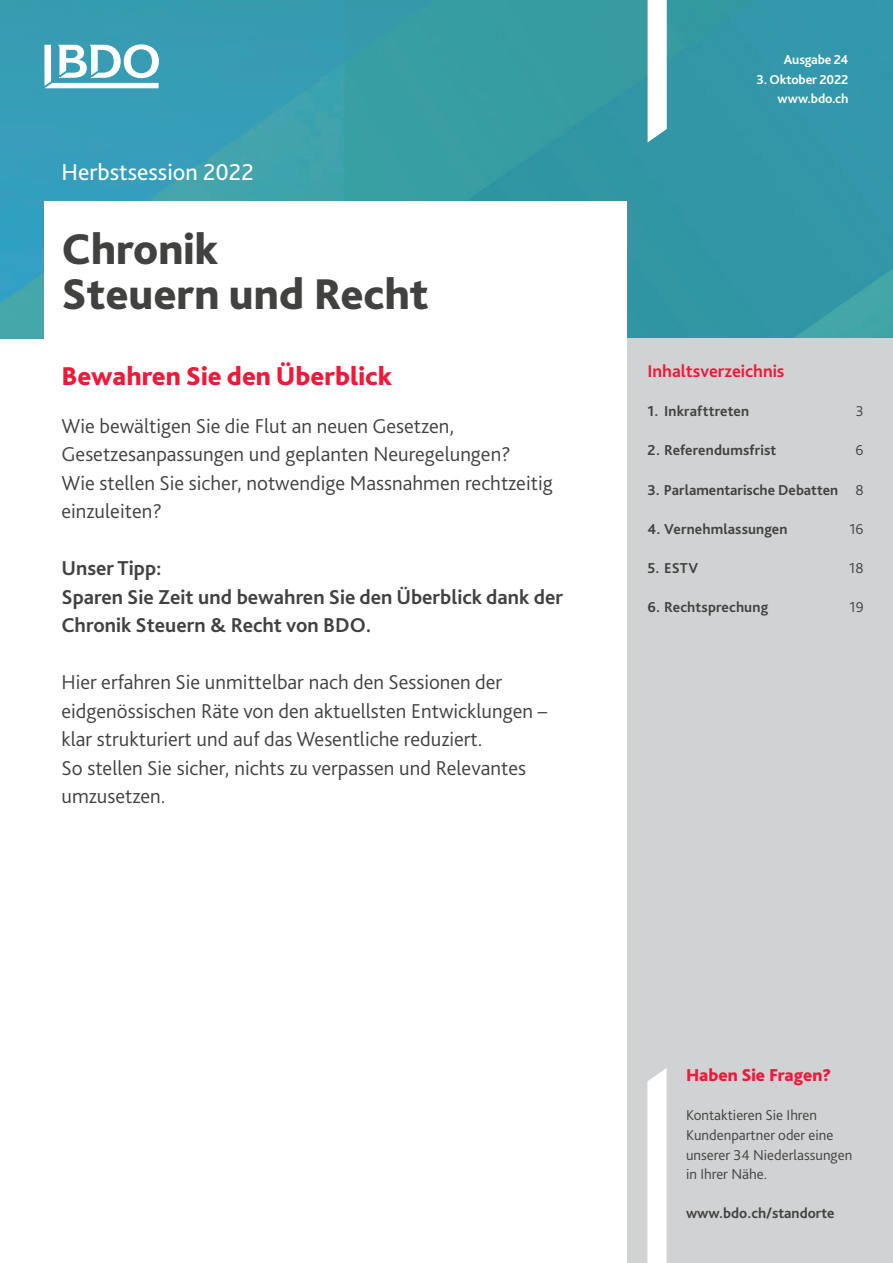
<style>
.page{position:relative;width:893px;height:1263px;background:#fff}
.page>*{position:absolute;margin:0;border:0;box-sizing:border-box;transform-origin:0 0}
.t1{font:800 45px/45px "Bliss Pro";color:#414140}
.t2{font:800 27px "Bliss Pro";color:#ed1a3a}
.t3{font:24px "Bliss Pro";color:#fff}
.t4{font:300 21px/28.5px "Bliss Pro";color:#414140}
.t5{font:700 21px/28.5px "Bliss Pro";color:#414140}
.t6{font:700 18px "Bliss Pro";color:#ed1a3a}
.t7{font:800 18px "Bliss Pro";color:#ed1a3a}
.t8{font:700 15px "Bliss Pro";letter-spacing:.005em;color:#414140}
.t9{font:300 15px/19.5px "Bliss Pro";color:#414140}
.t10{font:700 13.5px/19.5px "Bliss Pro";letter-spacing:-.01em;color:#fff;text-align:right}
.s1{font-weight:300}
</style>
<div class="page">
<img style="left:0;top:0;width:892px;height:338px">
<div style="left:610px;top:338px;width:282px;height:925px;background:#d1d2d4"></div>
<div style="left:44px;top:201px;width:583px;height:1062px;background:#fff"></div>
<svg style="left:647px;top:1068px;width:19px;height:195px;background:#fcfcfc"></svg>
<svg style="left:647px;top:0;width:19px;height:142px"></svg>
<svg style="left:44px;top:44px;width:115px;height:44px"></svg>
<p class="t3" style="left:61px;top:163px;width:194px">Herbstsession 2022</p>
<h1 class="t1" style="left:61px;top:231px;width:368px">Chronik<br>Steuern und Recht</h1>
<p class="t2" style="left:61px;top:365px;width:332px">Bewahren Sie den Überblick</p>
<p class="t4" style="left:61px;top:413px;width:492px">Wie bewältigen Sie die Flut an neuen Gesetzen, Gesetzesanpassungen und geplanten Neuregelungen?<br>Wie stellen Sie sicher, notwendige Massnahmen rechtzeitig einzuleiten?</p>
<p class="t5" style="left:61px;top:556px;width:503px">Unser Tipp:<br>Sparen Sie Zeit und bewahren Sie den Überblick dank der<br>Chronik Steuern &amp; Recht von BDO.</p>
<p class="t4" style="left:61px;top:670px;width:487px">Hier erfahren Sie unmittelbar nach den Sessionen der eidgenössischen Räte von den aktuellsten Entwicklungen – klar strukturiert und auf das Wesentliche reduziert.<br>So stellen Sie sicher, nichts zu verpassen und Relevantes umzusetzen.</p>
<p class="t10" style="left:784px;top:51px;width:66px">Ausgabe 24</p>
<p class="t10" style="left:756px;top:71px;width:93px">3. Oktober 2022 www.bdo.ch</p>
<p class="t10" style="left:810px;top:51px;width:39px">Seite 1</p>
<p class="t6" style="left:647px;top:364px;width:138px">Inhaltsverzeichnis</p>
<p class="t8" style="left:647px;top:406px;width:103px">1. Inkrafttreten</p>
<p class="t9" style="left:855px;top:403px;width:9px">3</p>
<p class="t8" style="left:647px;top:445px;width:130px">2. Referendumsfrist</p>
<p class="t9" style="left:855px;top:442px;width:10px">6</p>
<p class="t8" style="left:647px;top:484px;width:217px">3. Parlamentarische Debatten <span class="s1">8</span></p>
<p class="t8" style="left:647px;top:523px;width:141px">4. Vernehmlassungen</p>
<p class="t9" style="left:849px;top:520px;width:16px">16</p>
<p class="t8" style="left:647px;top:562px;width:52px">5. ESTV</p>
<p class="t9" style="left:849px;top:559px;width:16px">18</p>
<p class="t8" style="left:647px;top:601px;width:122px">6. Rechtsprechung</p>
<p class="t9" style="left:849px;top:599px;width:16px">19</p>
<p class="t7" style="left:686px;top:1068px;width:147px">Haben Sie Fragen?</p>
<p class="t9" style="left:686px;top:1107px;width:168px">Kontaktieren Sie Ihren<br>Kundenpartner oder eine unserer 34 Niederlassungen in Ihrer Nähe.</p>
<p class="t8" style="left:686px;top:1208px;width:150px">www.bdo.ch/standorte</p>
</div>
